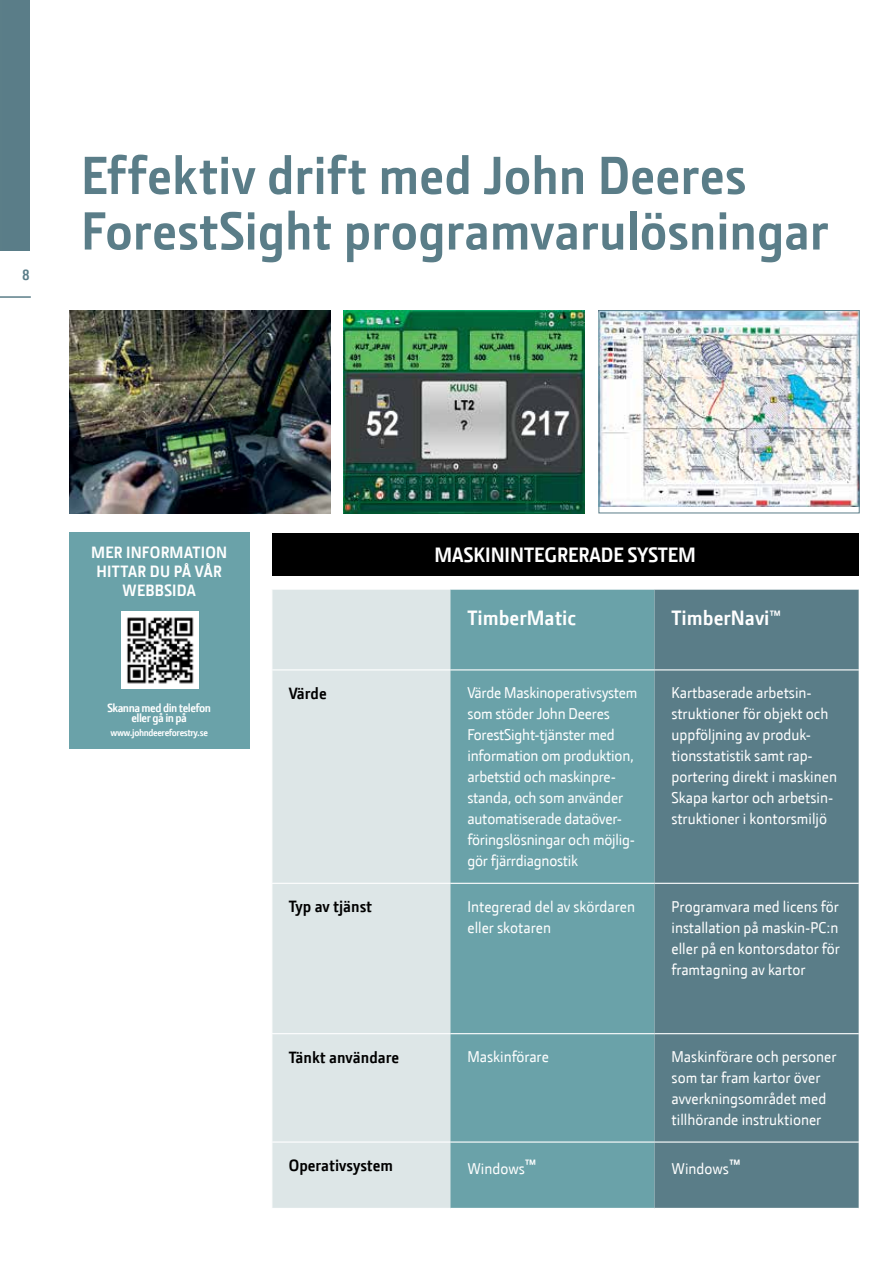
<style>
.page{position:relative;width:893px;height:1263px;background:#fff}
.page>*{position:absolute;margin:0;border:0;box-sizing:border-box;transform-origin:0 0}
.t1{font:700 54px/55.5px "JD Sans";letter-spacing:-.005em;color:#5a7d88}
.t2{font:700 21px "JD Sans";color:#fff}
.t3{font:700 16.5px "JD Sans";color:#000}
.t4{font:700 16.5px/19px "JD Sans";letter-spacing:.01em;color:#fff;text-align:center}
.t5{font:15.75px/21px "JD Sans";color:#fff}
.t6{font:700 15px "JD Sans";color:#5a7d88}
.t7{font:700 12px/9.9px "JD Sans";letter-spacing:-.04em;color:#fff;text-align:center}
.t8{font:700 9.9px "JD Sans";letter-spacing:-.04em;color:#fff}
.s1{font-weight:700;font-size:21px}
</style>
<div class="page">
<img style="left:69px;top:310px;width:261px;height:203px">
<img style="left:343px;top:310px;width:241px;height:203px">
<img style="left:600px;top:312px;width:258px;height:194px">
<div style="left:598px;top:310px;width:262px;height:203px;border:1px solid #5a7d88"></div>
<div style="left:0;top:0;width:30px;height:251px;background:#5a7d88"></div>
<div style="left:272px;top:534px;width:587px;height:42px;background:#000"></div>
<div style="left:272px;top:590px;width:178px;height:618px;background:#dde6e7"></div>
<div style="left:450px;top:590px;width:204px;height:618px;background:#6aa2a9"></div>
<div style="left:654px;top:590px;width:205px;height:618px;background:#5a7d88"></div>
<hr style="left:271px;top:669px;width:179px;height:1px;background:#fff">
<hr style="left:450px;top:669px;width:204px;height:1px;background:#fff">
<hr style="left:654px;top:669px;width:205px;height:1px;background:#fff">
<hr style="left:271px;top:883px;width:179px;height:1px;background:#fff">
<hr style="left:450px;top:883px;width:204px;height:1px;background:#fff">
<hr style="left:654px;top:883px;width:205px;height:1px;background:#fff">
<hr style="left:271px;top:1033px;width:179px;height:1px;background:#fff">
<hr style="left:450px;top:1033px;width:204px;height:1px;background:#fff">
<hr style="left:654px;top:1033px;width:205px;height:1px;background:#fff">
<hr style="left:271px;top:1141px;width:179px;height:1px;background:#fff">
<hr style="left:450px;top:1141px;width:204px;height:1px;background:#fff">
<hr style="left:654px;top:1141px;width:205px;height:1px;background:#fff">
<div style="left:69px;top:532px;width:180px;height:216px;background:#6aa2a9"></div>
<img style="left:122px;top:611px;width:76px;height:77px">
<hr style="left:0;top:296px;width:31px;height:2px;background:#5a7d88">
<p class="t6" style="left:22px;top:265px;width:9px">8</p>
<h1 class="t1" style="left:81px;top:146px;width:749px">Effektiv drift med John Deeres<br>ForestSight programvarulösningar</h1>
<p class="t4" style="left:91px;top:542px;width:138px">MER INFORMATION<br>HITTAR DU PÅ VÅR<br>WEBBSIDA</p>
<p class="t7" style="left:107px;top:703px;width:105px">Skanna med din telefon eller gå in på</p>
<p class="t8" style="left:111px;top:726px;width:99px">www.johndeereforestry.se</p>
<h2 class="t2" style="left:435px;top:541px;width:263px">MASKININTEGRERADE SYSTEM</h2>
<h2 class="t2" style="left:467px;top:604px;width:110px">TimberMatic</h2>
<h2 class="t2" style="left:672px;top:604px;width:111px">TimberNavi™</h2>
<p class="t3" style="left:289px;top:682px;width:39px">Värde</p>
<p class="t5" style="left:467px;top:682px;width:172px">Värde Maskinoperativsystem som stöder John Deeres<br>ForestSight-tjänster med information om produktion, arbetstid och maskinpre&shy;standa, och som använder automatiserade dataöver&shy;föringslösningar och möjlig&shy;gör fjärrdiagnostik</p>
<p class="t5" style="left:671px;top:682px;width:167px">Kartbaserade arbetsin&shy;struktioner för objekt och uppföljning av produk&shy;tionsstatistik samt rap&shy;portering direkt i maskinen<br>Skapa kartor och arbetsin&shy;struktioner i kontorsmiljö</p>
<p class="t3" style="left:289px;top:896px;width:85px">Typ av tjänst</p>
<p class="t5" style="left:467px;top:895px;width:169px">Integrerad del av skördaren eller skotaren</p>
<p class="t5" style="left:671px;top:895px;width:170px;text-align:justify">Programvara med licens för installation på maskin-PC:n eller på en kontorsdator för framtagning av kartor</p>
<p class="t3" style="left:289px;top:1046px;width:112px">Tänkt användare</p>
<p class="t5" style="left:467px;top:1045px;width:83px">Maskinförare</p>
<p class="t5" style="left:671px;top:1045px;width:166px">Maskinförare och personer som tar fram kartor över avverkningsområdet med tillhörande instruktioner</p>
<p class="t3" style="left:289px;top:1154px;width:106px">Operativsystem</p>
<p class="t5" style="left:467px;top:1158px;width:71px">Windows<span class="s1">™</span></p>
<p class="t5" style="left:672px;top:1158px;width:71px">Windows<span class="s1">™</span></p>
</div>
